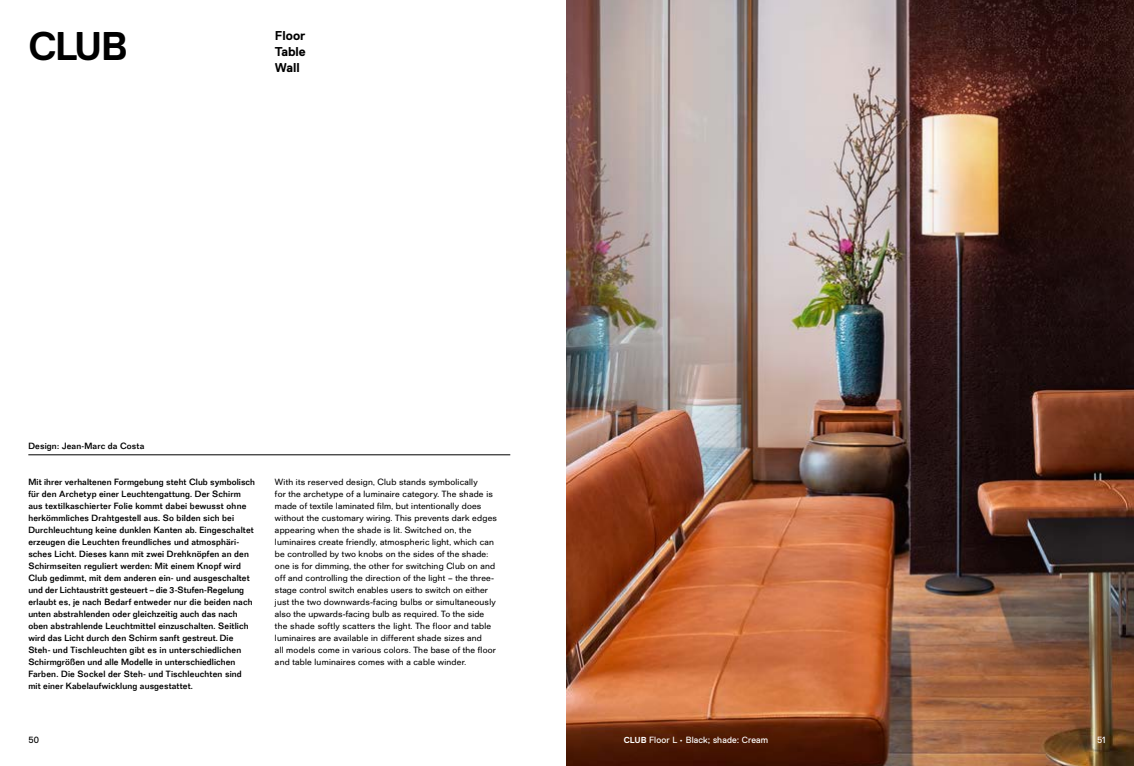
<style>
.page{position:relative;width:1134px;height:766px;background:#fff}
.page>*{position:absolute;margin:0;border:0;box-sizing:border-box;transform-origin:0 0}
.t1{font:700 40px "Replica";color:#000}
.t2{font:700 12.8px/16px "Replica";color:#000;text-align:justify}
.t3{font:500 9px/12px "Folio BQ";letter-spacing:.015em;color:#000}
.t4{font:9px/12px "Folio BQ";letter-spacing:.02em;color:#000}
.t5{font:9px "Replica";letter-spacing:.015em;color:#fff}
.t6{font:9px "Replica";color:#000}
.s1{font-weight:700;font-size:8.7px}
</style>
<div class="page">
<img style="left:567px;top:0;width:567px;height:765px">
<hr style="left:28px;top:454px;width:482px;height:1px;background:#000">
<h1 class="t1" style="left:28px;top:24px;width:101px">Club</h1>
<h2 class="t2" style="left:275px;top:27px;width:32px">Floor Table Wall</h2>
<p class="t3" style="left:28px;top:439px;width:118px">Design: Jean-Marc da Costa</p>
<p class="t3" style="left:28px;top:476px;width:228px">Mit ihrer verhaltenen Formgebung steht Club symbolisch für den Archetyp einer Leuchtengattung. Der Schirm aus textilkaschierter Folie kommt dabei bewusst ohne herkömmliches Drahtgestell aus. So bilden sich bei Durchleuchtung keine dunklen Kanten ab. Eingeschaltet erzeugen die Leuchten freundliches und atmosphäri&shy;sches Licht. Dieses kann mit zwei Drehknöpfen an den Schirmseiten reguliert werden: Mit einem Knopf wird Club gedimmt, mit dem anderen ein- und ausgeschaltet und der Lichtaustritt gesteuert – die 3-Stufen-Regelung erlaubt es, je nach Bedarf entweder nur die beiden nach unten abstrahlenden oder gleichzeitig auch das nach oben abstrahlende Leuchtmittel einzuschalten. Seitlich wird das Licht durch den Schirm sanft gestreut. Die Steh- und Tischleuchten gibt es in unterschiedlichen Schirmgrößen und alle Modelle in unterschiedlichen Farben. Die Sockel der Steh- und Tischleuchten sind mit einer Kabelaufwicklung ausgestattet.</p>
<p class="t4" style="left:275px;top:475px;width:224px">With its reserved design, Club stands symbolically<br>for the archetype of a luminaire category. The shade is made of textile laminated film, but intentionally does without the customary wiring. This prevents dark edges appearing when the shade is lit. Switched on, the luminaires create friendly, atmospheric light, which can be controlled by two knobs on the sides of the shade: one is for dimming, the other for switching Club on and off and controlling the direction of the light – the three&shy;stage control switch enables users to switch on either just the two downwards-facing bulbs or simultaneously also the upwards-facing bulb as required. To the side the shade softly scatters the light. The floor and table luminaires are available in different shade sizes and<br>all models come in various colors. The base of the floor and table luminaires comes with a cable winder.</p>
<p class="t6" style="left:28px;top:735px;width:12px">50</p>
<p class="t5" style="left:624px;top:735px;width:146px"><span class="s1">Club</span> Floor L • Black; shade: Cream</p>
<p class="t5" style="left:1097px;top:735px;width:10px">51</p>
</div>
